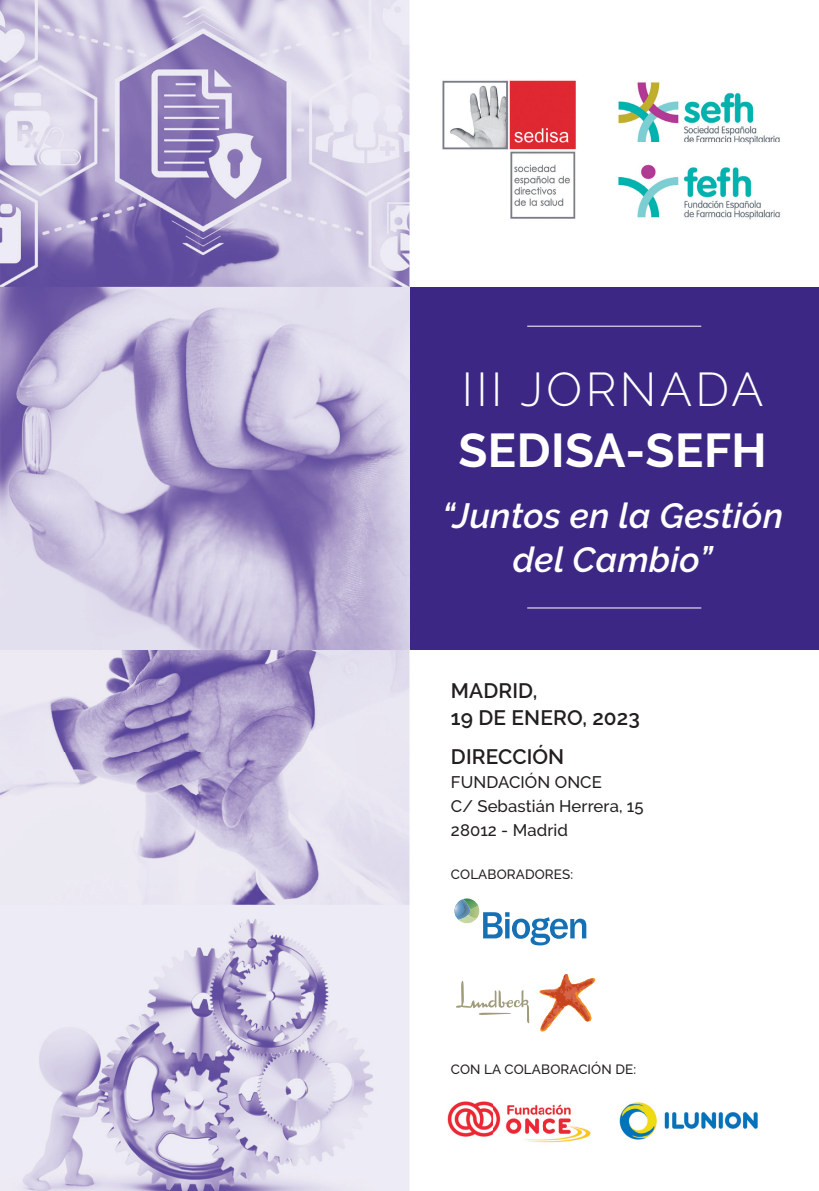
<style>
.page{position:relative;width:819px;height:1191px;background:#fff}
.page>*{position:absolute;margin:0;border:0;box-sizing:border-box;transform-origin:0 0}
.t1{font:700 47.25px "Raleway";letter-spacing:.01em;color:#fff}
.t2{font:300 47.25px "Raleway";letter-spacing:.075em;color:#fff}
.t3{font:italic 600 35px/43.8px "Raleway";letter-spacing:.01em;color:#fff;text-align:center}
.t4{font:600 20.82px/27.1px "Raleway";letter-spacing:.005em;color:#231f20}
.t5{font:500 16.62px/24px "Raleway";letter-spacing:.005em;color:#231f20}
.t6{font:500 13.47px "Raleway";letter-spacing:.01em;color:#231f20}
</style>
<div class="page">
<img style="left:618px;top:164px;width:162px;height:56px">
<img style="left:442px;top:80px;width:134px;height:139px">
<img style="left:618px;top:82px;width:162px;height:61px">
<div style="left:408px;top:287px;width:411px;height:362px;background:#3c2884"></div>
<hr style="left:527px;top:607px;width:174px;height:1px;background:#fff">
<hr style="left:527px;top:326px;width:174px;height:1px;background:#fff">
<img style="left:0;top:0;width:409px;height:1191px">
<img style="left:408px;top:287px;width:1px;height:362px">
<svg style="left:454px;top:898px;width:132px;height:47px"></svg>
<svg style="left:456px;top:981px;width:74px;height:42px"></svg>
<svg style="left:539px;top:974px;width:56px;height:58px"></svg>
<img style="left:447px;top:1101px;width:144px;height:42px">
<img style="left:619px;top:1102px;width:139px;height:38px">
<h1 class="t2" style="left:461px;top:372px;width:303px">III JORNADA</h1>
<h1 class="t1" style="left:458px;top:434px;width:310px">SEDISA-SEFH</h1>
<h2 class="t3" style="left:442px;top:494px;width:342px">“Juntos en la Gestión del Cambio”</h2>
<p class="t4" style="left:451px;top:679px;width:190px">MADRID,<br>19 DE ENERO, 2023</p>
<p class="t4" style="left:451px;top:745px;width:115px">DIRECCIÓN</p>
<p class="t5" style="left:451px;top:770px;width:194px">FUNDACIÓN ONCE<br>C/ Sebastián Herrera, 15<br>28012 - Madrid</p>
<p class="t6" style="left:451px;top:866px;width:124px">COLABORADORES:</p>
<p class="t6" style="left:451px;top:1061px;width:187px">CON LA COLABORACIÓN DE:</p>
</div>
